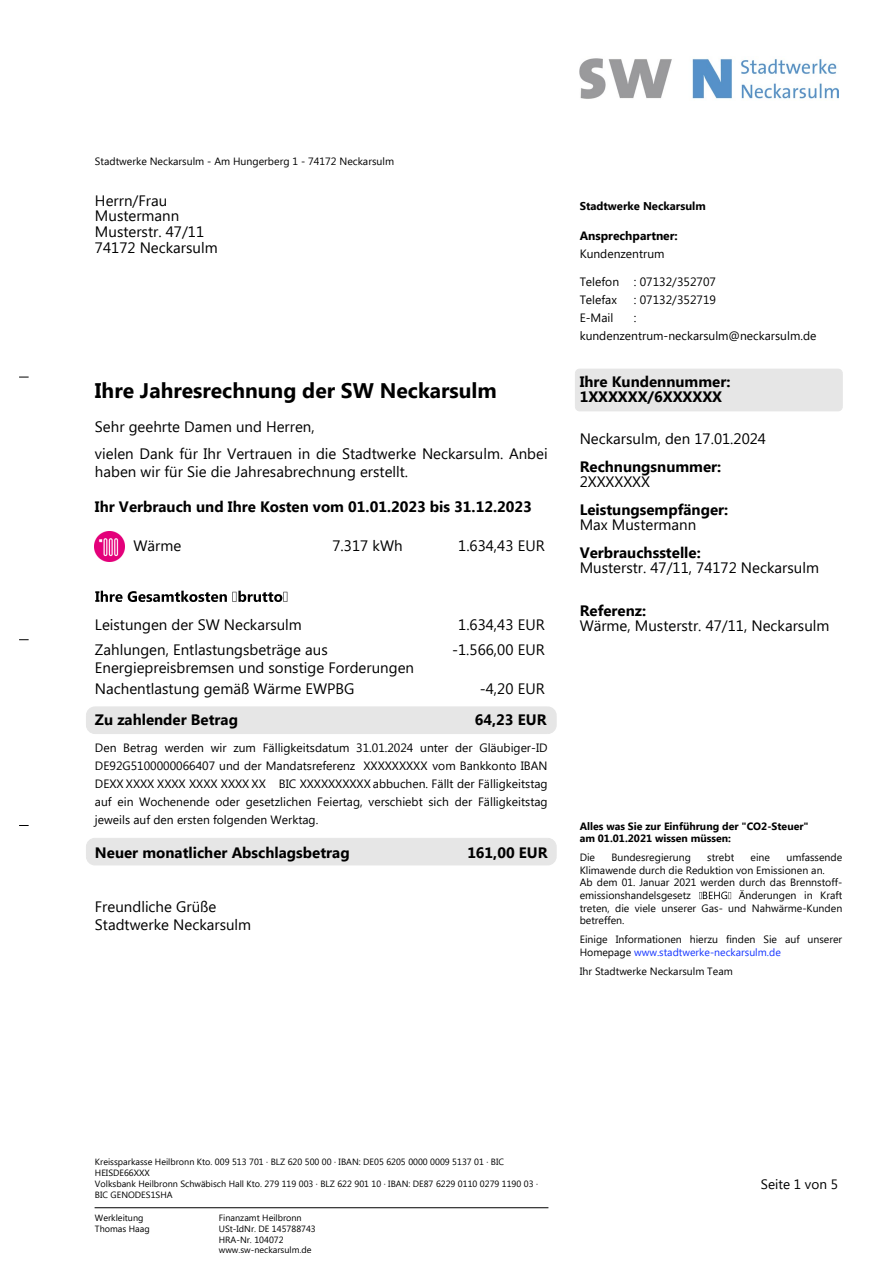
<style>
.page{position:relative;width:893px;height:1263px;background:#fff}
.page>*{position:absolute;margin:0;border:0;box-sizing:border-box;transform-origin:0 0}
.t1{font:700 21.15px "Segoe UI";color:#000}
.t2{font:15px/15.6px "Segoe UI";color:#000}
.t3{font:700 15px/15px "Segoe UI";color:#000}
.t4{font:13.5px "Segoe UI";color:#000}
.t5{font:12px/18px "Segoe UI";color:#000}
.t6{font:700 12px "Segoe UI";color:#000}
.t7{font:700 11.25px "Segoe UI";color:#000}
.t8{font:10.5px/12.6px "Segoe UI";color:#000}
.t9{font:700 10.5px/12.6px "Segoe UI";color:#000}
.t10{font:9px/10.8px "Segoe UI";color:#000}
.s1{color:#1535ff}
</style>
<div class="page">
<img style="left:580px;top:58px;width:258px;height:41px">
<svg style="left:699px;top:891px;width:32px;height:8px"></svg>
<hr style="left:95px;top:1207px;width:453px;height:1px;background:#000">
<div style="left:575px;top:369px;width:267px;height:42px;background:#e6e6e6;border-radius:4px"></div>
<hr style="left:842px;top:373px;width:1px;height:34px;background:#e6e6e6">
<img style="left:95px;top:532px;width:30px;height:30px">
<svg style="left:95px;top:591px;width:192px;height:11px"></svg>
<div style="left:86px;top:707px;width:470px;height:26px;background:#e6e6e6;border-radius:9px"></div>
<hr style="left:95px;top:706px;width:453px;height:1px;background:#e6e6e6">
<hr style="left:95px;top:733px;width:453px;height:1px;background:#e6e6e6">
<svg style="left:547px;top:706px;width:10px;height:28px"></svg>
<svg style="left:86px;top:706px;width:9px;height:28px"></svg>
<div style="left:86px;top:838px;width:470px;height:27px;background:#e6e6e6;border-radius:9px"></div>
<svg style="left:547px;top:838px;width:10px;height:28px"></svg>
<p class="t8" style="left:95px;top:155px;width:301px">Stadtwerke Neckarsulm - Am Hungerberg 1 - 74172 Neckarsulm</p>
<p class="t2" style="left:95px;top:193px;width:124px">Herrn/Frau<br>Mustermann<br>Musterstr. 47/11<br>74172 Neckarsulm</p>
<h1 class="t1" style="left:95px;top:378px;width:403px">Ihre Jahresrechnung der SW Neckarsulm</h1>
<p class="t2" style="left:95px;top:413px;width:454px;line-height:27.2px">Sehr geehrte Damen und Herren,<br>vielen Dank für Ihr Vertrauen in die Stadtwerke Neckarsulm. Anbei</p>
<p class="t2" style="left:95px;top:464px;width:315px">haben wir für Sie die Jahresabrechnung erstellt.</p>
<p class="t3" style="left:95px;top:499px;width:438px">Ihr Verbrauch und Ihre Kosten vom 01.01.2023 bis 31.12.2023</p>
<p class="t2" style="left:133px;top:538px;width:49px">Wärme</p>
<p class="t2" style="left:333px;top:538px;width:72px">7.317 kWh</p>
<p class="t2" style="left:458px;top:538px;width:88px">1.634,43 EUR</p>
<p class="t2" style="left:95px;top:617px;width:208px">Leistungen der SW Neckarsulm</p>
<p class="t2" style="left:458px;top:617px;width:88px">1.634,43 EUR</p>
<p class="t2" style="left:95px;top:640px;width:321px;line-height:18.1px">Zahlungen, Entlastungsbeträge aus<br>Energiepreisbremsen und sonstige Forderungen</p>
<p class="t2" style="left:452px;top:642px;width:94px">-1.566,00 EUR</p>
<p class="t2" style="left:95px;top:681px;width:261px">Nachentlastung gemäß Wärme EWPBG</p>
<p class="t2" style="left:480px;top:681px;width:66px">-4,20 EUR</p>
<p class="t3" style="left:95px;top:712px;width:145px">Zu zahlender Betrag</p>
<p class="t3" style="left:475px;top:712px;width:73px">64,23 EUR</p>
<p class="t5" style="left:95px;top:739px;width:454px;text-align:justify">Den Betrag werden wir zum Fälligkeitsdatum 31.01.2024 unter der Gläubiger-ID DE92G5100000066407 und der Mandatsreferenz XXXXXXXXX vom Bankkonto IBAN DEXX XXXX XXXX XXXX XXXX XX BIC XXXXXXXXXX abbuchen. Fällt der Fälligkeitstag auf ein Wochenende oder gesetzlichen Feiertag, verschiebt sich der Fälligkeitstag jeweils auf den ersten folgenden Werktag.</p>
<p class="t3" style="left:95px;top:845px;width:256px">Neuer monatlicher Abschlagsbetrag</p>
<p class="t3" style="left:467px;top:845px;width:82px">161,00 EUR</p>
<p class="t2" style="left:95px;top:898px;width:158px;line-height:18px">Freundliche Grüße<br>Stadtwerke Neckarsulm</p>
<p class="t7" style="left:580px;top:200px;width:128px">Stadtwerke Neckarsulm</p>
<p class="t6" style="left:580px;top:229px;width:100px">Ansprechpartner:</p>
<p class="t5" style="left:580px;top:245px;width:86px">Kundenzentrum</p>
<p class="t5" style="left:580px;top:272px;width:138px">Telefon : 07132/352707<br>Telefax</p>
<p class="t5" style="left:634px;top:290px;width:84px">: 07132/352719</p>
<p class="t5" style="left:580px;top:308px;width:35px">E-Mail</p>
<p class="t5" style="left:580px;top:308px;width:238px;text-indent:54px">: kundenzentrum-neckarsulm@neckarsulm.de</p>
<p class="t3" style="left:580px;top:374px;width:152px">Ihre Kundennummer:<br>1XXXXXX/6XXXXXX</p>
<p class="t2" style="left:580px;top:431px;width:188px">Neckarsulm, den 17.01.2024</p>
<p class="t3" style="left:580px;top:459px;width:143px">Rechnungsnummer:</p>
<p class="t2" style="left:580px;top:474px;width:72px">2XXXXXXX</p>
<p class="t3" style="left:580px;top:502px;width:150px">Leistungsempfänger:</p>
<p class="t2" style="left:580px;top:517px;width:118px">Max Mustermann</p>
<p class="t3" style="left:580px;top:545px;width:123px">Verbrauchsstelle:</p>
<p class="t2" style="left:580px;top:560px;width:241px">Musterstr. 47/11, 74172 Neckarsulm</p>
<p class="t3" style="left:580px;top:603px;width:68px">Referenz:</p>
<p class="t2" style="left:580px;top:618px;width:251px">Wärme, Musterstr. 47/11, Neckarsulm</p>
<p class="t9" style="left:580px;top:820px;width:231px">Alles was Sie zur Einführung der "CO2-Steuer" am 01.01.2021 wissen müssen:</p>
<p class="t8" style="left:580px;top:851px;width:17px">Die</p>
<p class="t8" style="left:611px;top:851px;width:81px">Bundesregierung</p>
<p class="t8" style="left:707px;top:851px;width:29px">strebt</p>
<p class="t8" style="left:750px;top:851px;width:21px">eine</p>
<p class="t8" style="left:580px;top:851px;width:264px;text-indent:207px">umfassende Klimawende durch die Reduktion von Emissionen an.<br>Ab dem 01. Januar 2021 werden durch das Brennstoff&shy;emissionshandelsgesetz</p>
<p class="t8" style="left:580px;top:889px;width:264px;text-align:justify;text-indent:159px">Änderungen in Kraft treten, die viele unserer Gas- und Nahwärme-Kunden betreffen.</p>
<p class="t8" style="left:580px;top:933px;width:264px">Einige Informationen hierzu finden Sie auf unserer<br>Homepage <span class="s1">www.stadtwerke-neckarsulm.de</span></p>
<p class="t8" style="left:580px;top:965px;width:155px">Ihr Stadtwerke Neckarsulm Team</p>
<p class="t10" style="left:95px;top:1157px;width:445px">Kreissparkasse Heilbronn Kto. 009 513 701 · BLZ 620 500 00 · IBAN: DE05 6205 0000 0009 5137 01 · BIC HEISDE66XXX<br>Volksbank Heilbronn Schwäbisch Hall Kto. 279 119 003 · BLZ 622 901 10 · IBAN: DE87 6229 0110 0279 1190 03 · BIC GENODES1SHA</p>
<p class="t10" style="left:95px;top:1212px;width:56px">Werkleitung<br>Thomas Haag</p>
<p class="t10" style="left:219px;top:1212px;width:98px">Finanzamt Heilbronn<br>USt-IdNr. DE 145788743<br>HRA-Nr. 104072 www.sw-neckarsulm.de</p>
<p class="t4" style="left:761px;top:1176px;width:79px">Seite 1 von 5</p>
</div>
